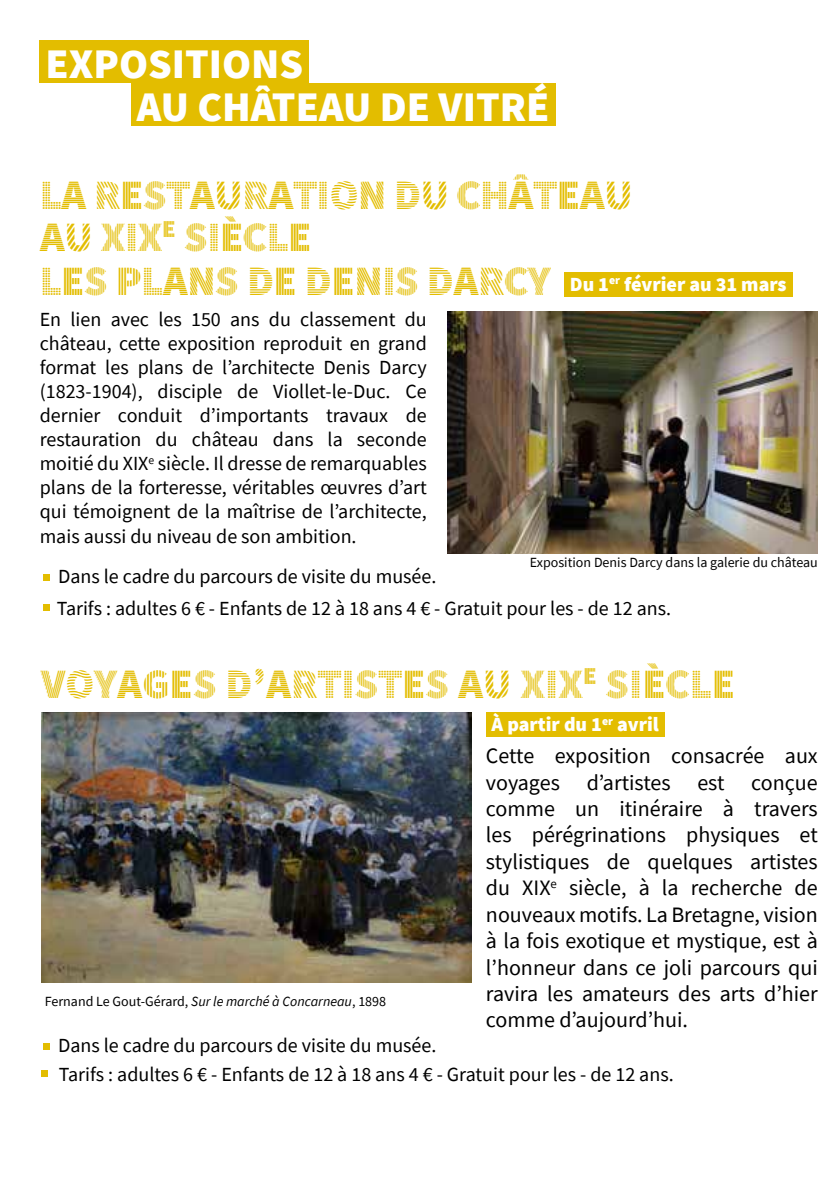
<style>
.page{position:relative;width:840px;height:1191px;background:#fff}
.page>*{position:absolute;margin:0;border:0;box-sizing:border-box;transform-origin:0 0}
.t1{font:42px/42.8px "Source Sans Pro DISPLAY";letter-spacing:-.01em;color:#e3bd00}
.t2{font:900 42px/42.8px "Source Sans Pro";color:#fff}
.t3{font:22px/26.4px "Source Sans Pro";color:#000;text-align:justify}
.t4{font:20px/24px "Source Sans Pro";color:#000}
.t5{font:900 20px "Source Sans Pro";color:#fff}
.t6{font:14px "Source Sans Pro";color:#000}
.s1{font-family:"Source Sans Pro";font-weight:900;font-size:20px;color:#fff}
.s2{font-style:italic}
</style>
<div class="page">
<img style="left:42px;top:712px;width:429px;height:270px">
<svg style="left:43px;top:604px;width:6px;height:6px"></svg>
<svg style="left:43px;top:574px;width:6px;height:6px"></svg>
<div style="left:40px;top:41px;width:269px;height:42px;background:#e3bd00"></div>
<div style="left:131px;top:83px;width:424px;height:43px;background:#e3bd00"></div>
<img style="left:447px;top:311px;width:370px;height:242px">
<div style="left:564px;top:272px;width:227px;height:24px;background:#e3bd00"></div>
<div style="left:485px;top:712px;width:179px;height:25px;background:#e3bd00"></div>
<svg style="left:41px;top:1070px;width:6px;height:6px"></svg>
<svg style="left:43px;top:1043px;width:6px;height:6px"></svg>
<h1 class="t2" style="left:137px;top:42px;width:414px;text-indent:-91px">EXPOSITIONS<br>AU CHÂTEAU DE VITRÉ</h1>
<h1 class="t1" style="left:40px;top:175px;width:748px">LA RESTAURATION DU CHÂTEAU<br>AU XIX<sup>E</sup> SIÈCLE<br>LES PLANS DE DENIS DARCY <span class="s1">Du 1</span><sup>er</sup> <span class="s1">février au 31 mars</span></h1>
<p class="t4" style="left:40px;top:308px;width:388px;text-align:justify">En lien avec les 150 ans du classement du château, cette exposition reproduit en grand format les plans de l’architecte Denis Darcy (1823-1904), disciple de Viollet-le-Duc. Ce dernier conduit d’importants travaux de restauration du château dans la seconde moitié du XIX<sup>e</sup> siècle. Il dresse de remarquables plans de la forteresse, véritables œuvres d’art qui témoignent de la maîtrise de l’architecte, mais aussi du niveau de son ambition.</p>
<p class="t6" style="left:529px;top:554px;width:289px">Exposition Denis Darcy dans la galerie du château</p>
<p class="t4" style="left:57px;top:561px;width:615px;line-height:31.6px">Dans le cadre du parcours de visite du musée.<br>Tarifs : adultes 6 € - Enfants de 12 à 18 ans 4 € - Gratuit pour les - de 12 ans.</p>
<h1 class="t1" style="left:41px;top:663px;width:695px">VOYAGES D’ARTISTES AU XIX<sup>E</sup> SIÈCLE</h1>
<p class="t6" style="left:45px;top:992px;width:343px">Fernand Le Gout-Gérard, <span class="s2">Sur le marché à Concarneau</span>, 1898</p>
<p class="t5" style="left:491px;top:711px;width:168px">À partir du 1<sup>er</sup> avril</p>
<p class="t3" style="left:485px;top:742px;width:333px">Cette exposition consacrée aux voyages d’artistes est conçue comme un itinéraire à travers les pérégrinations physiques et stylistiques de quelques artistes du XIX<sup>e</sup> siècle, à la recherche de nouveaux motifs. La Bretagne, vision à la fois exotique et mystique, est à l’honneur dans ce joli parcours qui ravira les amateurs des arts d’hier comme d’aujourd’hui.</p>
<p class="t4" style="left:58px;top:1031px;width:616px;line-height:29px">Dans le cadre du parcours de visite du musée.<br>Tarifs : adultes 6 € - Enfants de 12 à 18 ans 4 € - Gratuit pour les - de 12 ans.</p>
</div>
